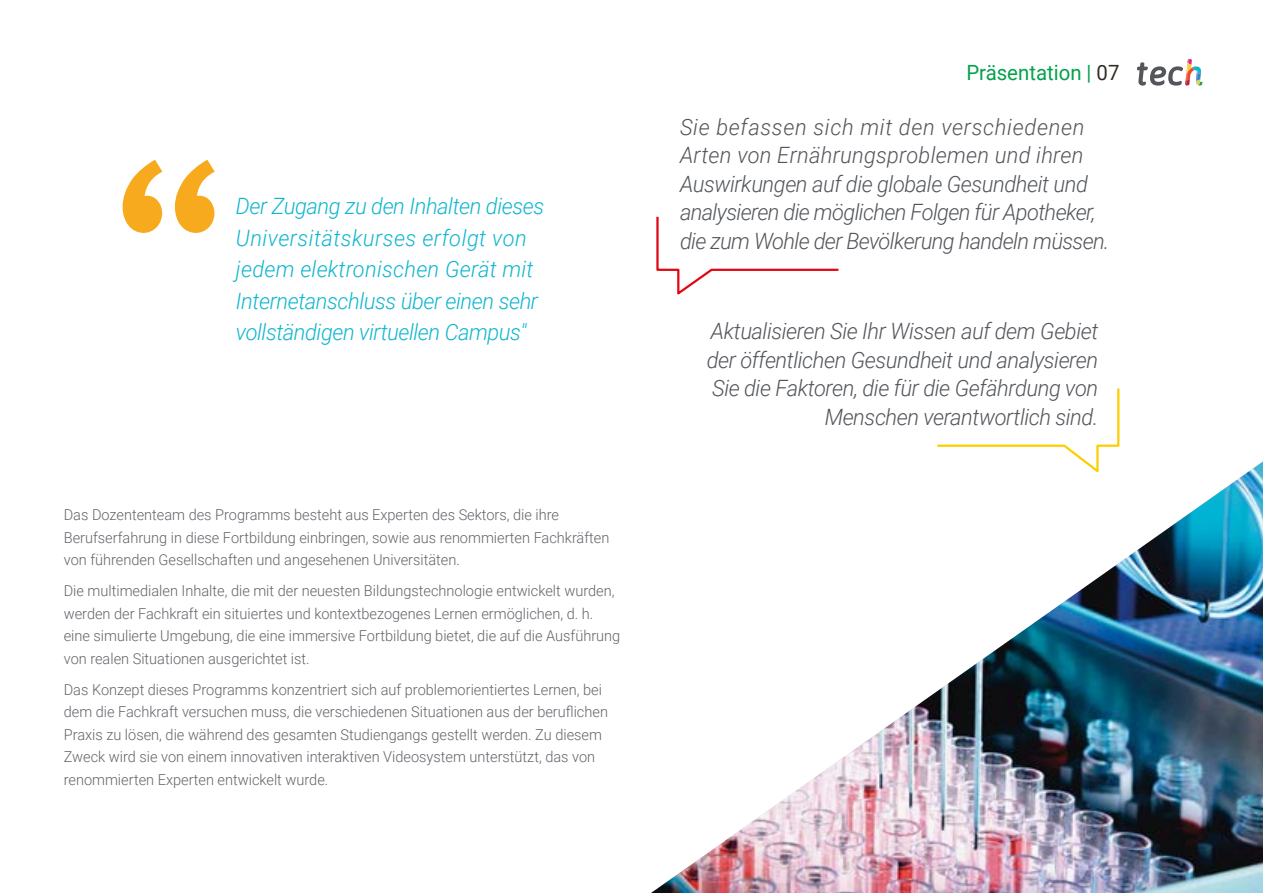
<style>
.page{position:relative;width:1263px;height:893px;background:#fff}
.page>*{position:absolute;margin:0;border:0;box-sizing:border-box;transform-origin:0 0}
.t1{font:italic 300 22.5px/28.5px "Roboto";letter-spacing:-.02em;color:#52555b;text-align:right}
.t2{font:italic 300 22.5px/31.5px "Roboto";letter-spacing:-.02em;color:#0fb6cf}
.t3{font:21px "Roboto";color:#04a14d}
.t4{font:300 15px/22.5px "Roboto";color:#61646a}
.s1{color:#312e20}
</style>
<div class="page">
<img style="left:651px;top:461px;width:612px;height:432px">
<svg style="left:935px;top:388px;width:185px;height:88px"></svg>
<svg style="left:656px;top:216px;width:183px;height:79px"></svg>
<svg style="left:123px;top:160px;width:92px;height:73px"></svg>
<svg style="left:1137px;top:59px;width:65px;height:27px"></svg>
<h1 class="t2" style="left:236px;top:190px;width:310px">Der Zugang zu den Inhalten dieses Universitätskurses erfolgt von jedem elektronischen Gerät mit Internetanschluss über einen sehr vollständigen virtuellen Campus"</h1>
<p class="t4" style="left:64px;top:503px;width:547px">Das Dozententeam des Programms besteht aus Experten des Sektors, die ihre<br>Berufserfahrung in diese Fortbildung einbringen, sowie aus renommierten Fachkräften von führenden Gesellschaften und angesehenen Universitäten.</p>
<p class="t4" style="left:64px;top:579px;width:558px">Die multimedialen Inhalte, die mit der neuesten Bildungstechnologie entwickelt wurden, werden der Fachkraft ein situiertes und kontextbezogenes Lernen ermöglichen, d. h. eine simulierte Umgebung, die eine immersive Fortbildung bietet, die auf die Ausführung von realen Situationen ausgerichtet ist.</p>
<p class="t4" style="left:64px;top:678px;width:546px">Das Konzept dieses Programms konzentriert sich auf problemorientiertes Lernen, bei dem die Fachkraft versuchen muss, die verschiedenen Situationen aus der beruflichen Praxis zu lösen, die während des gesamten Studiengangs gestellt werden. Zu diesem Zweck wird sie von einem innovativen interaktiven Videosystem unterstützt, das von renommierten Experten entwickelt wurde.</p>
<h2 class="t3" style="left:966px;top:57px;width:155px">Präsentation | <span class="s1">07</span></h2>
<h1 class="t1" style="left:680px;top:112px;width:431px;text-align:left">Sie befassen sich mit den verschiedenen Arten von Ernährungsproblemen und ihren Auswirkungen auf die globale Gesundheit und analysieren die möglichen Folgen für Apotheker, die zum Wohle der Bevölkerung handeln müssen.</h1>
<h1 class="t1" style="left:707px;top:316px;width:393px">Aktualisieren Sie Ihr Wissen auf dem Gebiet der öffentlichen Gesundheit und analysieren Sie die Faktoren, die für die Gefährdung von Menschen verantwortlich sind.</h1>
</div>
